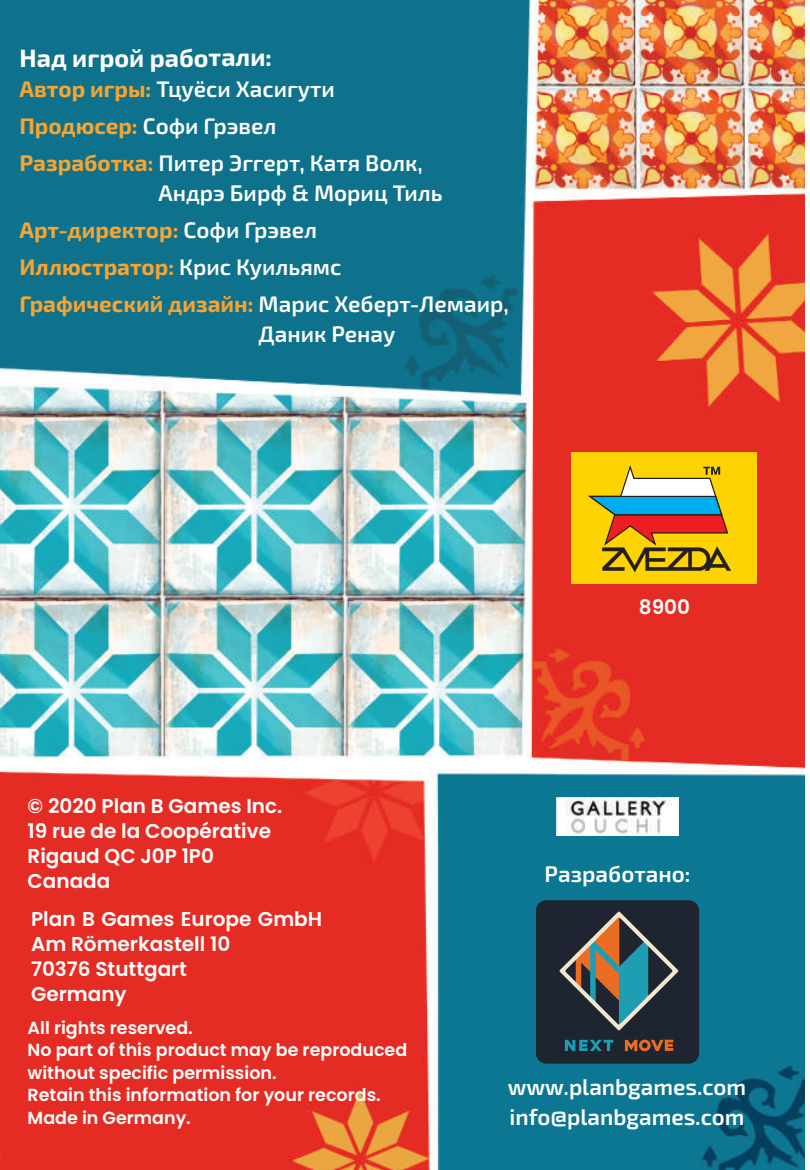
<style>
.page{position:relative;width:810px;height:1170px;background:#fff}
.page>*{position:absolute;margin:0;border:0;box-sizing:border-box;transform-origin:0 0}
.t1{font:700 25px "Exo 2";letter-spacing:-.005em;color:#fff}
.t2{font:600 22.5px/37px "Exo 2";color:#fff}
.t3{font:600 20px/25px "Poppins";color:#fff}
.t4{font:600 17.5px/22.5px "Poppins";color:#fff}
.s1{font-weight:700;color:#f9a431}
</style>
<div class="page">
<img style="left:0;top:0;width:805px;height:1169px">
<svg style="left:0;top:1089px;width:804px;height:80px;background:#835557"></svg>
<svg style="left:536px;top:900px;width:163px;height:163px;background:#373f43"></svg>
<img style="left:556px;top:797px;width:123px;height:38px">
<div style="left:572px;top:452px;width:185px;height:132px;background:#fed304"></div>
<svg style="left:588px;top:465px;width:143px;height:107px"></svg>
<p class="t1" style="left:20px;top:43px;width:254px">Над игрой работали:</p>
<p class="t2" style="left:19px;top:71px;width:405px"><span class="s1">Автор игры:</span> Тцуёси Хасигути<br><span class="s1">Продюсер:</span> Софи Грэвел<br><span class="s1">Разработка:</span> Питер Эггерт, Катя Волк,</p>
<p class="t2" style="left:19px;top:175px;width:491px;text-indent:139px">Андрэ Бирф &amp; Мориц Тиль<br><span class="s1">Арт-директор:</span> Софи Грэвел<br><span class="s1">Иллюстратор:</span> Крис Куильямс<br><span class="s1">Графический дизайн:</span> Марис Хеберт-Лемаир,</p>
<p class="t2" style="left:259px;top:316px;width:139px">Даник Ренау</p>
<p class="t3" style="left:28px;top:793px;width:256px">© 2020 Plan B Games Inc.<br>19 rue de la Coopérative<br>Rigaud QC J0P 1P0<br>Canada</p>
<p class="t3" style="left:31px;top:906px;width:293px">Plan B Games Europe GmbH<br>Am Römerkastell 10<br>70376 Stuttgart<br>Germany</p>
<p class="t3" style="left:639px;top:594px;width:53px">8900</p>
<p class="t2" style="left:545px;top:856px;width:147px">Разработано:</p>
<p class="t4" style="left:28px;top:1016px;width:381px">All rights reserved.<br>No part of this product may be reproduced without specific permission.<br>Retain this information for your records.<br>Made in Germany.</p>
<p class="t2" style="left:508px;top:1072px;width:240px;line-height:30px">www.planbgames.com info@planbgames.com</p>
</div>
